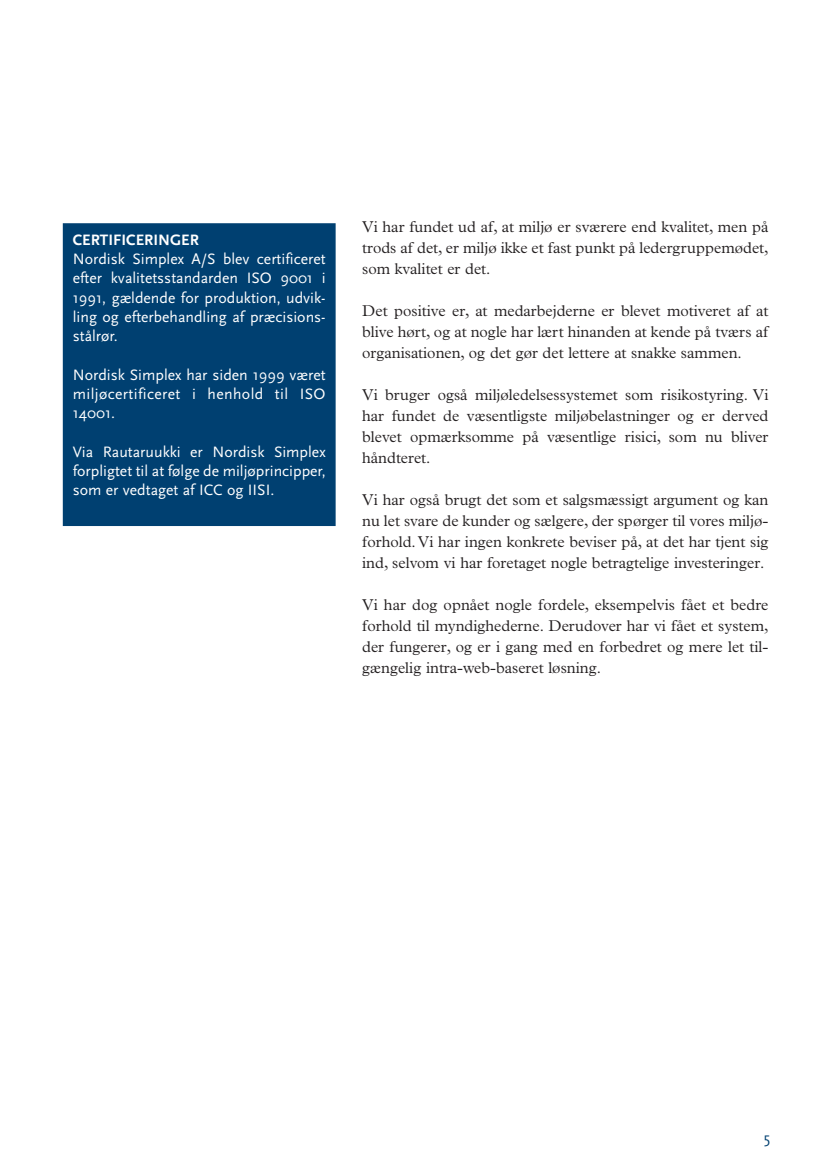
<style>
.page{position:relative;width:833px;height:1176px;background:#fff}
.page>*{position:absolute;margin:0;border:0;box-sizing:border-box;transform-origin:0 0}
.t1{font:300 15.75px/21px "Plantin";color:#231f20;text-align:justify}
.t2{font:15.75px/19.2px "Scala Sans";color:#fff;text-align:justify}
.t3{font:700 15.75px "Scala Sans";color:#fff}
.t4{font:15.75px "Scala Sans";color:#004071}
</style>
<div class="page">
<div style="left:63px;top:224px;width:272px;height:301px;background:#004071"></div>
<div style="left:63px;top:223px;width:273px;height:303px;border:1px solid #004071"></div>
<p class="t3" style="left:73px;top:234px;width:128px">CERTIFICERINGER</p>
<p class="t2" style="left:73px;top:251px;width:254px">Nordisk Simplex A/S blev certificeret efter kvalitetsstandarden ISO 9001 i 1991, gældende for produktion, udvik&shy;ling og efterbehandling af præcisions&shy;stålrør.</p>
<p class="t2" style="left:73px;top:366px;width:254px">Nordisk Simplex har siden 1999 været miljøcertificeret i henhold til ISO 14001.</p>
<p class="t2" style="left:73px;top:443px;width:254px">Via Rautaruukki er Nordisk Simplex forpligtet til at følge de miljøprincipper, som er vedtaget af ICC og IISI.</p>
<p class="t1" style="left:362px;top:218px;width:408px">Vi har fundet ud af, at miljø er sværere end kvalitet, men på trods af det, er miljø ikke et fast punkt på ledergruppemødet, som kvalitet er det.</p>
<p class="t1" style="left:362px;top:302px;width:408px">Det positive er, at medarbejderne er blevet motiveret af at blive hørt, og at nogle har lært hinanden at kende på tværs af organisationen, og det gør det lettere at snakke sammen.</p>
<p class="t1" style="left:362px;top:386px;width:408px">Vi bruger også miljøledelsessystemet som risikostyring. Vi har fundet de væsentligste miljøbelastninger og er derved blevet opmærksomme på væsentlige risici, som nu bliver håndteret.</p>
<p class="t1" style="left:362px;top:491px;width:408px">Vi har også brugt det som et salgsmæssigt argument og kan nu let svare de kunder og sælgere, der spørger til vores miljø&shy;forhold. Vi har ingen konkrete beviser på, at det har tjent sig ind, selvom vi har foretaget nogle betragtelige investeringer.</p>
<p class="t1" style="left:362px;top:596px;width:408px">Vi har dog opnået nogle fordele, eksempelvis fået et bedre forhold til myndighederne. Derudover har vi fået et system, der fungerer, og er i gang med en forbedret og mere let til&shy;gængelig intra-web-baseret løsning.</p>
<p class="t4" style="left:764px;top:1132px;width:8px">5</p>
</div>
